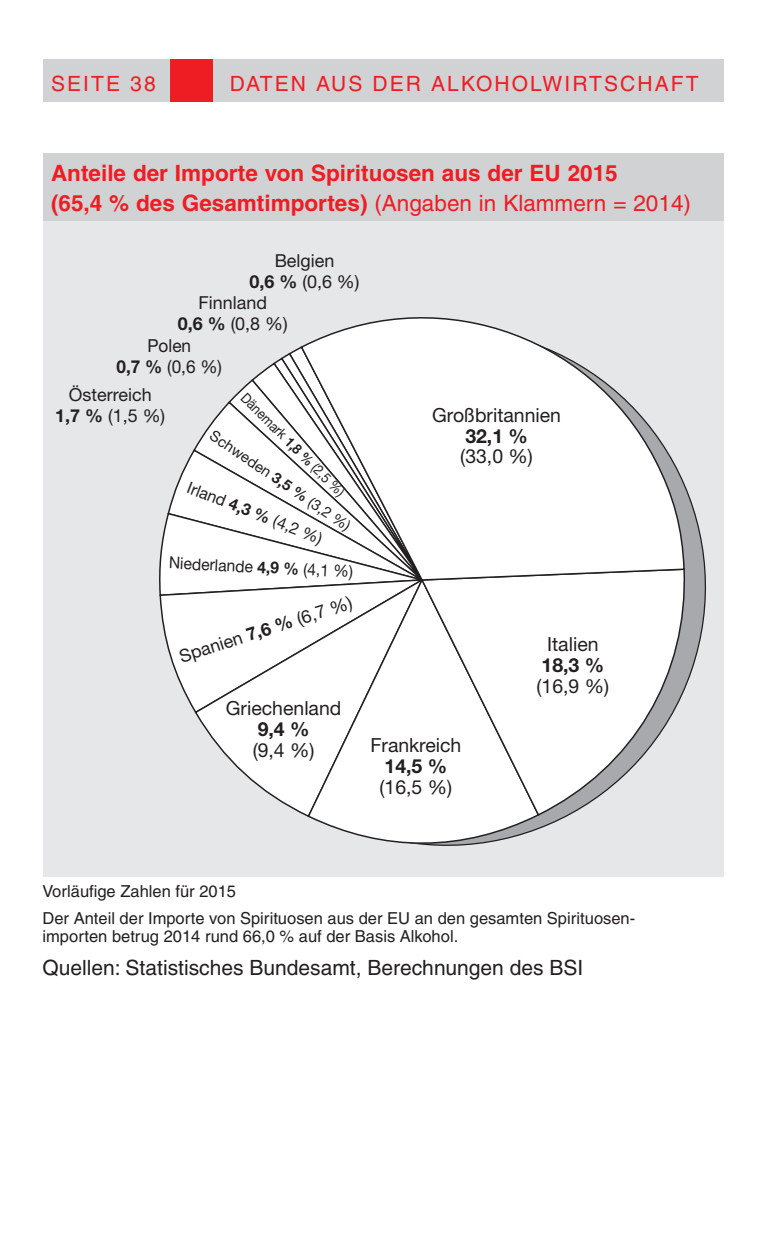
<style>
.page{position:relative;width:766px;height:1259px;background:#fff}
.page>*{position:absolute;margin:0;border:0;box-sizing:border-box;transform-origin:0 0}
.t1{font:700 22.5px/30px "Helvetica LT";color:#ee1d23}
.t2{font:21px "Helvetica LT";color:#231f20}
.t3{font:21px "Helvetica LT";letter-spacing:.1em;color:#ee1d23}
.t4{font:19.5px "Helvetica Neue LT";color:#231f20}
.t5{font:700 19.5px "Helvetica Neue LT";color:#231f20}
.t6{font:18px/21px "Helvetica Neue LT";color:#231f20;text-align:center}
.t7{font:18px/21px "Helvetica Neue LT";color:#231f20;text-align:center;scale:.96 1}
.t8{font:16.5px/26.4px "Helvetica LT";color:#231f20}
.t9{font:16.5px "Helvetica Neue LT";color:#231f20;scale:.95 1}
.t10{font:16.5px "Helvetica Neue LT";color:#231f20}
.t11{font:15px "Helvetica Neue LT";color:#231f20}
.t12{font:14.1px "Helvetica Neue LT";color:#231f20;scale:.9 1}
.s1{font-weight:400}
.s2{font-weight:700}
</style>
<div class="page">
<div style="left:43px;top:60px;width:680px;height:42px;background:#d1d2d4"></div>
<div style="left:170px;top:60px;width:43px;height:42px;background:#ee1d23"></div>
<div style="left:43px;top:153px;width:680px;height:68px;background:#d1d2d4"></div>
<div style="left:43px;top:221px;width:680px;height:655px;background:#e6e7e9"></div>
<svg style="left:540px;top:485px;width:165px;height:344px"></svg>
<svg style="left:159px;top:347px;width:140px;height:364px"></svg>
<svg style="left:194px;top:578px;width:112px;height:238px"></svg>
<svg style="left:306px;top:582px;width:234px;height:264px;background:#f3f2f3"></svg>
<svg style="left:420px;top:568px;width:268px;height:249px;background:#f2f2f3"></svg>
<svg style="left:299px;top:317px;width:386px;height:265px;background:#f0f0f1"></svg>
<p class="t3" style="left:51px;top:71px;width:106px">SEITE 38</p>
<p class="t3" style="left:230px;top:71px;width:470px">DATEN AUS DER ALKOHOLWIRTSCHAFT</p>
<h1 class="t1" style="left:51px;top:158px;width:641px">Anteile der Importe von Spirituosen aus der EU 2015<br>(65,4 % des Gesamtimportes) <span class="s1">(Angaben in Klammern = 2014)</span></h1>
<p class="t6" style="left:249px;top:250px;width:111px">Belgien<br><span class="s2">0,6 %</span> (0,6 %)</p>
<p class="t6" style="left:178px;top:292px;width:111px">Finnland<br><span class="s2">0,6 %</span> (0,8 %)</p>
<p class="t7" style="left:116px;top:335px;width:111px">Polen<br><span class="s2">0,7 %</span> (0,6 %)</p>
<p class="t6" style="left:55px;top:384px;width:111px">Österreich<br><span class="s2">1,7 %</span> (1,5 %)</p>
<p class="t12" style="left:249px;top:389px;width:157px;rotate:45deg">Dänemark <span class="s2">1,8 %</span> (2,5 %)</p>
<p class="t11" style="left:216px;top:426px;width:168px;rotate:34deg">Schweden <span class="s2">3,5 %</span> (3,2 %)</p>
<p class="t10" style="left:191px;top:477px;width:145px;rotate:21deg">Irland <span class="s2">4,3 %</span> (4,2 %)</p>
<p class="t9" style="left:169px;top:552px;width:195px;rotate:3deg">Niederlande <span class="s2">4,9 %</span> (4,1 %)</p>
<p class="t6" style="left:176px;top:647px;width:182px;rotate:-18deg">Spanien <span class="s2">7,6 %</span> (6,7 %)</p>
<p class="t4" style="left:226px;top:697px;width:117px">Griechenland</p>
<p class="t5" style="left:258px;top:717px;width:53px">9,4 %</p>
<p class="t4" style="left:252px;top:738px;width:63px">(9,4 %)</p>
<p class="t4" style="left:432px;top:403px;width:130px">Großbritannien</p>
<p class="t5" style="left:465px;top:423px;width:64px">32,1 %</p>
<p class="t4" style="left:460px;top:445px;width:74px">(33,0 %)</p>
<p class="t4" style="left:370px;top:733px;width:92px">Frankreich</p>
<p class="t5" style="left:384px;top:754px;width:64px">14,5 %</p>
<p class="t4" style="left:379px;top:775px;width:74px">(16,5 %)</p>
<p class="t4" style="left:547px;top:633px;width:53px">Italien</p>
<p class="t5" style="left:541px;top:653px;width:64px">18,3 %</p>
<p class="t4" style="left:536px;top:674px;width:74px">(16,9 %)</p>
<p class="t8" style="left:43px;top:878px;width:594px">Vorläufige Zahlen für 2015<br>Der Anteil der Importe von Spirituosen aus der EU an den gesamten Spirituosen-</p>
<p class="t8" style="left:43px;top:923px;width:417px">importen betrug 2014 rund 66,0 % auf der Basis Alkohol.</p>
<p class="t2" style="left:43px;top:955px;width:542px">Quellen: Statistisches Bundesamt, Berechnungen des BSI</p>
</div>
